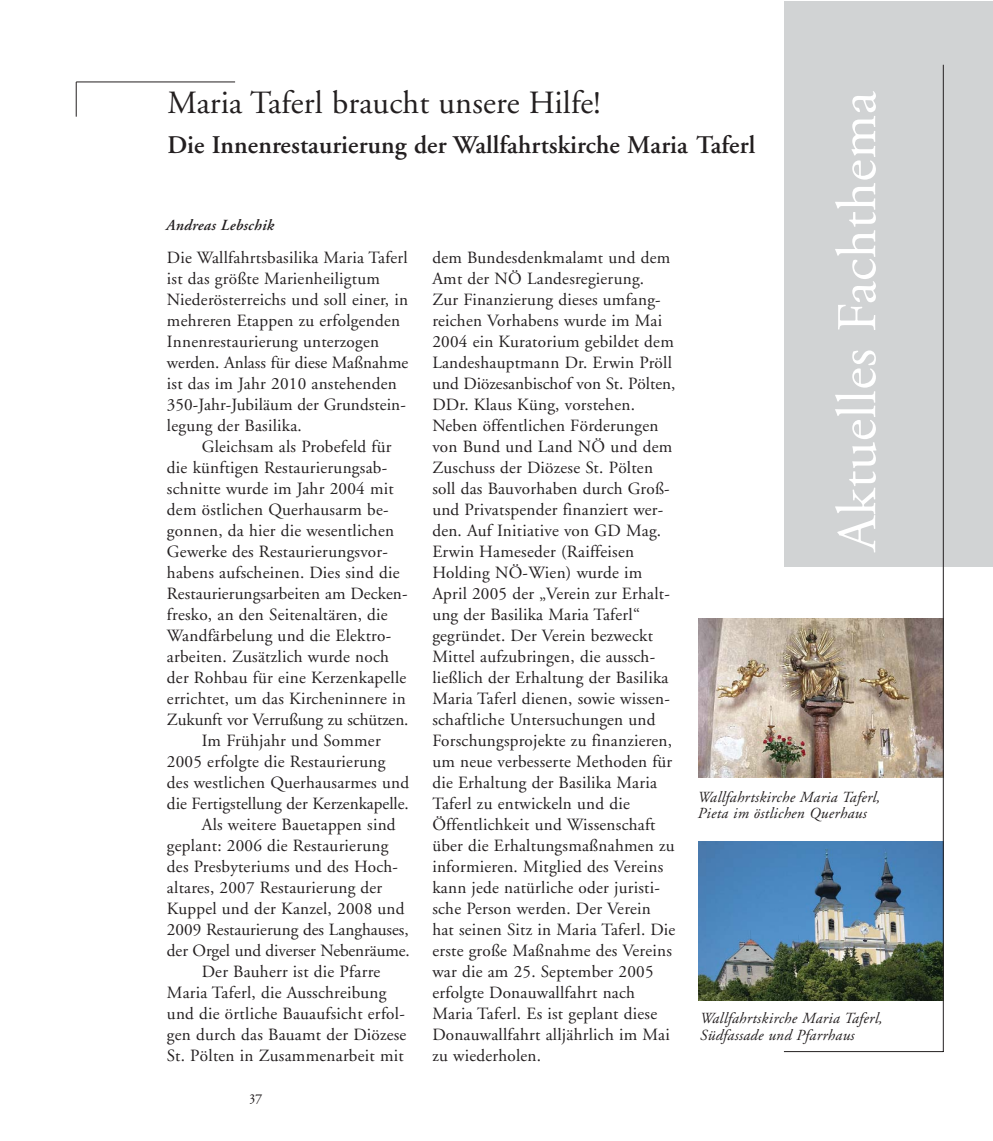
<style>
.page{position:relative;width:993px;height:1141px;background:#fff}
.page>*{position:absolute;margin:0;border:0;box-sizing:border-box;transform-origin:0 0}
.t1{font:56px "Adobe Garamond";letter-spacing:.01em;color:#fff}
.t2{font:32.38px "Adobe Garamond";letter-spacing:.005em;color:#231f20}
.t3{font:600 25.38px "Adobe Garamond";letter-spacing:.005em;color:#231f20}
.t4{font:17.15px/21px "Adobe Garamond";letter-spacing:.015em;color:#231f20}
.t5{font:17.15px "Adobe Garamond";letter-spacing:-.005em;color:#231f20}
.t6{font:italic 15.4px/16.1px "Adobe Garamond";letter-spacing:.02em;color:#231f20}
.t7{font:italic 600 15.4px "Adobe Garamond";letter-spacing:.02em;color:#231f20}
.t8{font:15.4px "Adobe Garamond Exp";color:#231f20}
</style>
<div class="page">
<img style="left:698px;top:841px;width:244px;height:159px">
<img style="left:698px;top:618px;width:244px;height:159px">
<hr style="left:76px;top:82px;width:159px;height:1px;background:#231f20">
<hr style="left:76px;top:82px;width:1px;height:35px;background:#231f20">
<div style="left:784px;top:2px;width:208px;height:565px;background:#d1d3d4"></div>
<hr style="left:942px;top:65px;width:1px;height:987px;background:#231f20">
<hr style="left:783px;top:1051px;width:159px;height:1px;background:#231f20">
<h2 class="t2" style="left:167px;top:90px;width:435px">Maria Taferl braucht unsere Hilfe!</h2>
<h3 class="t3" style="left:167px;top:135px;width:589px">Die Innenrestaurierung der Wallfahrtskirche Maria Taferl</h3>
<h1 class="t1" style="left:834px;top:551px;width:461px;rotate:-90deg">Aktuelles Fachthema</h1>
<p class="t7" style="left:165px;top:218px;width:109px">Andreas Lebschik</p>
<p class="t4" style="left:167px;top:249px;width:243px">Die Wallfahrtsbasilika Maria Taferl ist das größte Marienheiligtum Niederösterreichs und soll einer, in mehreren Etappen zu erfolgenden Innenrestaurierung unterzogen werden. Anlass für diese Maßnahme ist das im Jahr 2010 anstehenden 350-Jahr-Jubiläum der Grundstein&shy;legung der Basilika.</p>
<p class="t4" style="left:202px;top:438px;width:191px">Gleichsam als Probefeld für</p>
<p class="t4" style="left:167px;top:459px;width:222px">die künftigen Restaurierungsab-</p>
<p class="t4" style="left:167px;top:480px;width:228px">schnitte wurde im Jahr 2004 mit</p>
<p class="t4" style="left:167px;top:501px;width:223px">dem östlichen Querhausarm be-</p>
<p class="t4" style="left:167px;top:522px;width:228px">gonnen, da hier die wesentlichen</p>
<p class="t4" style="left:167px;top:543px;width:222px">Gewerke des Restaurierungsvor-</p>
<p class="t4" style="left:167px;top:564px;width:234px">habens aufscheinen. Dies sind die</p>
<p class="t4" style="left:167px;top:585px;width:242px">Restaurierungsarbeiten am Decken-</p>
<p class="t4" style="left:167px;top:606px;width:222px">fresko, an den Seitenaltären, die</p>
<p class="t4" style="left:167px;top:627px;width:226px">Wandfärbelung und die Elektro-</p>
<p class="t4" style="left:167px;top:648px;width:223px">arbeiten. Zusätzlich wurde noch</p>
<p class="t4" style="left:167px;top:669px;width:241px">der Rohbau für eine Kerzenkapelle</p>
<p class="t4" style="left:167px;top:690px;width:240px">errichtet, um das Kircheninnere in</p>
<p class="t5" style="left:167px;top:713px;width:243px">Zukunft vor Verrußung zu schützen.</p>
<p class="t4" style="left:202px;top:732px;width:180px">Im Frühjahr und Sommer</p>
<p class="t4" style="left:167px;top:753px;width:220px">2005 erfolgte die Restaurierung</p>
<p class="t4" style="left:167px;top:774px;width:243px">des westlichen Querhausarmes und</p>
<p class="t4" style="left:167px;top:795px;width:243px">die Fertigstellung der Kerzenkapelle.</p>
<p class="t4" style="left:202px;top:816px;width:195px">Als weitere Bauetappen sind</p>
<p class="t4" style="left:167px;top:837px;width:223px">geplant: 2006 die Restaurierung</p>
<p class="t4" style="left:167px;top:858px;width:232px">des Presbyteriums und des Hoch-</p>
<p class="t4" style="left:167px;top:879px;width:217px">altares, 2007 Restaurierung der</p>
<p class="t4" style="left:167px;top:900px;width:239px">Kuppel und der Kanzel, 2008 und</p>
<p class="t4" style="left:167px;top:921px;width:243px">2009 Restaurierung des Langhauses,</p>
<p class="t5" style="left:167px;top:944px;width:244px">der Orgel und diverser Nebenräume.</p>
<p class="t4" style="left:202px;top:963px;width:180px">Der Bauherr ist die Pfarre</p>
<p class="t4" style="left:167px;top:984px;width:221px">Maria Taferl, die Ausschreibung</p>
<p class="t4" style="left:167px;top:1005px;width:239px">und die örtliche Bauaufsicht erfol-</p>
<p class="t4" style="left:167px;top:1026px;width:241px">gen durch das Bauamt der Diözese</p>
<p class="t4" style="left:167px;top:1047px;width:238px">St. Pölten in Zusammenarbeit mit</p>
<p class="t4" style="left:432px;top:249px;width:244px">dem Bundesdenkmalamt und dem<br>Amt der NÖ Landesregierung.<br>Zur Finanzierung dieses umfang&shy;reichen Vorhabens wurde im Mai<br>2004 ein Kuratorium gebildet dem<br>Landeshauptmann Dr. Erwin Pröll und Diözesanbischof von St. Pölten,<br>DDr. Klaus Küng, vorstehen.<br>Neben öffentlichen Förderungen von Bund und Land NÖ und dem<br>Zuschuss der Diözese St. Pölten soll das Bauvorhaben durch Groß&shy;und Privatspender finanziert wer&shy;den. Auf Initiative von GD Mag.<br>Erwin Hameseder (Raiffeisen<br>Holding NÖ-Wien) wurde im<br>April 2005 der „Verein zur Erhalt&shy;ung der Basilika Maria Taferl“ gegründet. Der Verein bezweckt<br>Mittel aufzubringen, die aussch&shy;ließlich der Erhaltung der Basilika<br>Maria Taferl dienen, sowie wissen&shy;schaftliche Untersuchungen und<br>Forschungsprojekte zu finanzieren, um neue verbesserte Methoden für die Erhaltung der Basilika Maria<br>Taferl zu entwickeln und die<br>Öffentlichkeit und Wissenschaft über die Erhaltungsmaßnahmen zu informieren. Mitglied des Vereins kann jede natürliche oder juristi&shy;sche Person werden. Der Verein hat seinen Sitz in Maria Taferl. Die erste große Maßnahme des Vereins war die am 25. September 2005 erfolgte Donauwallfahrt nach<br>Maria Taferl. Es ist geplant diese<br>Donauwallfahrt alljährlich im Mai zu wiederholen.</p>
<p class="t6" style="left:697px;top:791px;width:184px">Wallfahrtskirche Maria Taferl,<br>Pieta im östlichen Querhaus</p>
<p class="t6" style="left:699px;top:1012px;width:184px">Wallfahrtskirche Maria Taferl,<br>Südfassade und Pfarrhaus</p>
<p class="t8" style="left:249px;top:1090px;width:15px">37</p>
</div>
